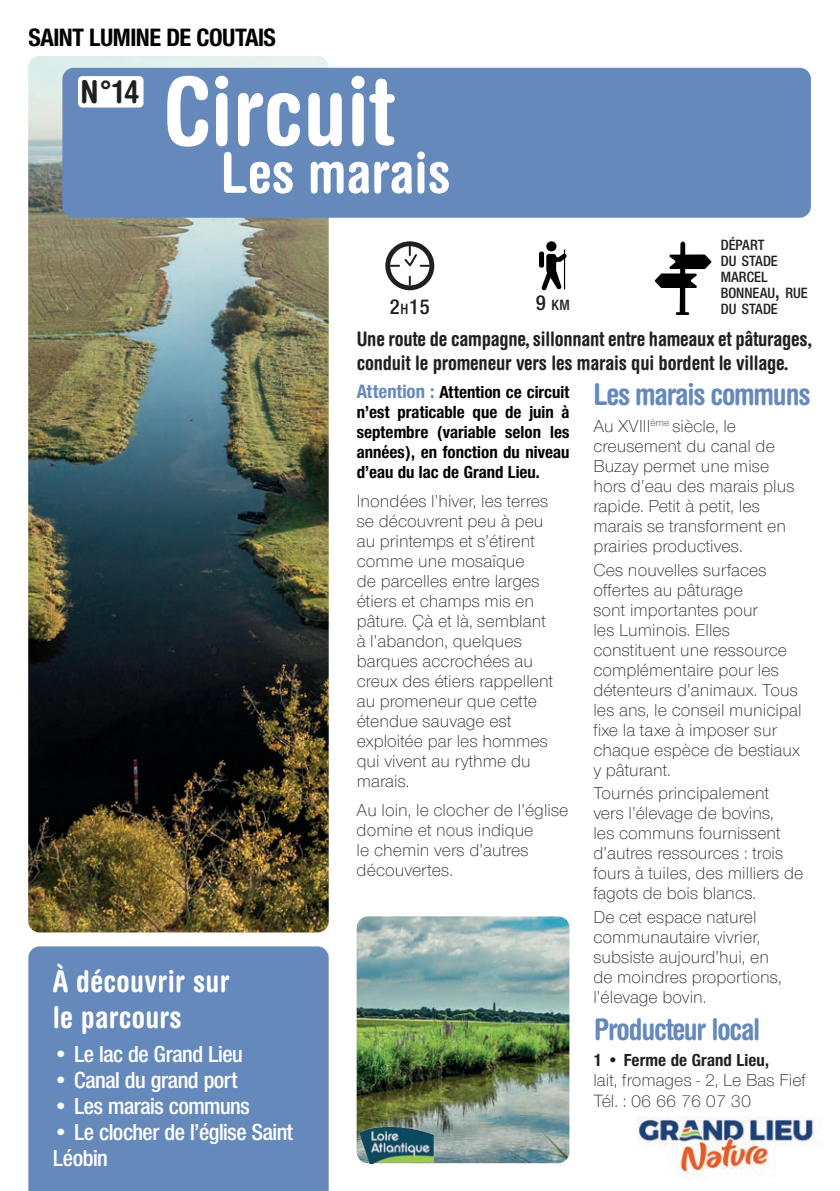
<style>
.page{position:relative;width:840px;height:1191px;background:#fff}
.page>*{position:absolute;margin:0;border:0;box-sizing:border-box;transform-origin:0 0}
.t1{font:700 condensed 94px "Helvetica Rounded LT Std";color:#fff}
.t2{font:700 condensed 56px "Helvetica Rounded LT Std";color:#fff}
.t3{font:700 condensed 31.4px "Helvetica Rounded LT Std";color:#231f20}
.t4{font:700 condensed 30px "Helvetica Rounded LT Std";letter-spacing:-.04em;color:#6689bc}
.t5{font:700 condensed 30px/36px "Helvetica Rounded LT Std";letter-spacing:.01em;color:#fff}
.t6{font:700 26px "Nimbus San Nov Con";letter-spacing:-.02em;color:#000}
.t7{font:24px/26px "Nimbus San Nov Con Sem Bol";letter-spacing:-.02em;color:#fff}
.t8{font:22px "Nimbus San Nov Con Sem Bol";color:#231f20}
.t9{font:700 condensed 20px/24px "Helvetica Rounded LT Std";letter-spacing:-.01em;color:#231f20}
.t10{font:300 18px/20px "Nimbus San Nov";letter-spacing:.005em;color:#231f20}
.t11{font:700 18px/20px "Nimbus San Nov Con";color:#000;text-align:justify}
.t12{font:700 18px "Nimbus San Nov Con";letter-spacing:.005em;color:#231f20}
.t13{font:15.4px/16px "Nimbus San Nov Con Sem Bol";color:#231f20}
.s1{font-size:15.4px}
.s2{font-size:22px}
.s3{font-size:20px;color:#6689bc}
.s4{font-size:18.4px}
</style>
<div class="page">
<img style="left:356px;top:916px;width:213px;height:247px">
<img style="left:28px;top:56px;width:300px;height:876px">
<img style="left:358px;top:1125px;width:76px;height:38px">
<svg style="left:385px;top:241px;width:49px;height:49px"></svg>
<hr style="left:563px;top:249px;width:1px;height:40px;background:#000001">
<div style="left:546px;top:241px;width:10px;height:10px;background:#000001;border-radius:50%"></div>
<div style="left:538px;top:252px;width:5px;height:16px;background:#000001;border-radius:2px"></div>
<svg style="left:541px;top:253px;width:25px;height:37px"></svg>
<img style="left:637px;top:1116px;width:182px;height:62px">
<div style="left:62px;top:68px;width:748px;height:150px;background:#6689bc;border-radius:11px"></div>
<div style="left:78px;top:76px;width:65px;height:32px;background:#fff;border-radius:4px"></div>
<div style="left:28px;top:946px;width:300px;height:245px;background:#6689bc"></div>
<svg style="left:654px;top:241px;width:57px;height:74px"></svg>
<h3 class="t6" style="left:28px;top:22px;width:249px">SAINT LUMINE DE COUTAIS</h3>
<h3 class="t3" style="left:80px;top:73px;width:61px">N°14</h3>
<h1 class="t1" style="left:163px;top:54px;width:231px">Circuit</h1>
<h2 class="t2" style="left:221px;top:139px;width:231px">Les marais</h2>
<p class="t8" style="left:389px;top:294px;width:42px">2<span class="s1">H</span>15</p>
<p class="t13" style="left:535px;top:297px;width:35px"><span class="s2">9</span> KM</p>
<p class="t13" style="left:720px;top:237px;width:88px">DÉPART<br>DU STADE<br>MARCEL<br>BONNEAU<span class="s2">,</span> RUE<br>DU STADE</p>
<h3 class="t5" style="left:53px;top:963px;width:178px">À découvrir sur le parcours</h3>
<h3 class="t7" style="left:53px;top:1041px;width:191px">• Le lac de Grand Lieu</h3>
<h3 class="t7" style="left:53px;top:1067px;width:186px">• Canal du grand port</h3>
<h3 class="t7" style="left:53px;top:1093px;width:198px">• Les marais communs</h3>
<h3 class="t7" style="left:53px;top:1119px;width:241px">• Le clocher de l’église Saint<br>Léobin</h3>
<p class="t9" style="left:356px;top:326px;width:457px">Une route de campagne, sillonnant entre hameaux et pâturages, conduit le promeneur vers les marais qui bordent le village.</p>
<p class="t11" style="left:356px;top:381px;width:214px"><span class="s3">Attention :</span> Attention ce circuit n’est praticable que de juin à septembre (variable selon les années), en fonction du niveau d’eau du lac de Grand Lieu.</p>
<p class="t10" style="left:356px;top:491px;width:198px">Inondées l’hiver, les terres se découvrent peu à peu au printemps et s’étirent comme une mosaïque<br>de parcelles entre larges étiers et champs mis en pâture. Çà et là, semblant à l’abandon, quelques barques accrochées au creux des étiers rappellent au promeneur que cette étendue sauvage est exploitée par les hommes qui vivent au rythme du marais.</p>
<p class="t10" style="left:356px;top:799px;width:213px">Au loin, le clocher de l’église domine et nous indique<br>le chemin vers d’autres découvertes.</p>
<h3 class="t4" style="left:593px;top:376px;width:218px">Les marais communs</h3>
<p class="t10" style="left:593px;top:416px;width:202px">Au XVIII<sup>ème</sup> siècle, le creusement du canal de<br>Buzay permet une mise hors d’eau des marais plus rapide. Petit à petit, les marais se transforment en prairies productives.</p>
<p class="t10" style="left:593px;top:560px;width:210px">Ces nouvelles surfaces offertes au pâturage<br>sont importantes pour<br>les Luminois. Elles constituent une ressource complémentaire pour les détenteurs d’animaux. Tous les ans, le conseil municipal fixe la taxe à imposer sur chaque espèce de bestiaux y pâturant.</p>
<p class="t10" style="left:593px;top:783px;width:211px">Tournés principalement vers l’élevage de bovins,<br>les communs fournissent d’autres ressources : trois fours à tuiles, des milliers de fagots de bois blancs.</p>
<p class="t10" style="left:593px;top:907px;width:190px">De cet espace naturel communautaire vivrier, subsiste aujourd’hui, en de moindres proportions, l’élevage bovin.</p>
<h3 class="t4" style="left:594px;top:1010px;width:168px">Producteur local</h3>
<p class="t12" style="left:593px;top:1049px;width:177px"><span class="s4">1 •</span> Ferme de Grand Lieu,</p>
<p class="t10" style="left:593px;top:1070px;width:214px">lait, fromages - 2, Le Bas Fief<br><span class="s4">Tél. :</span> 06 66 76 07 30</p>
</div>
